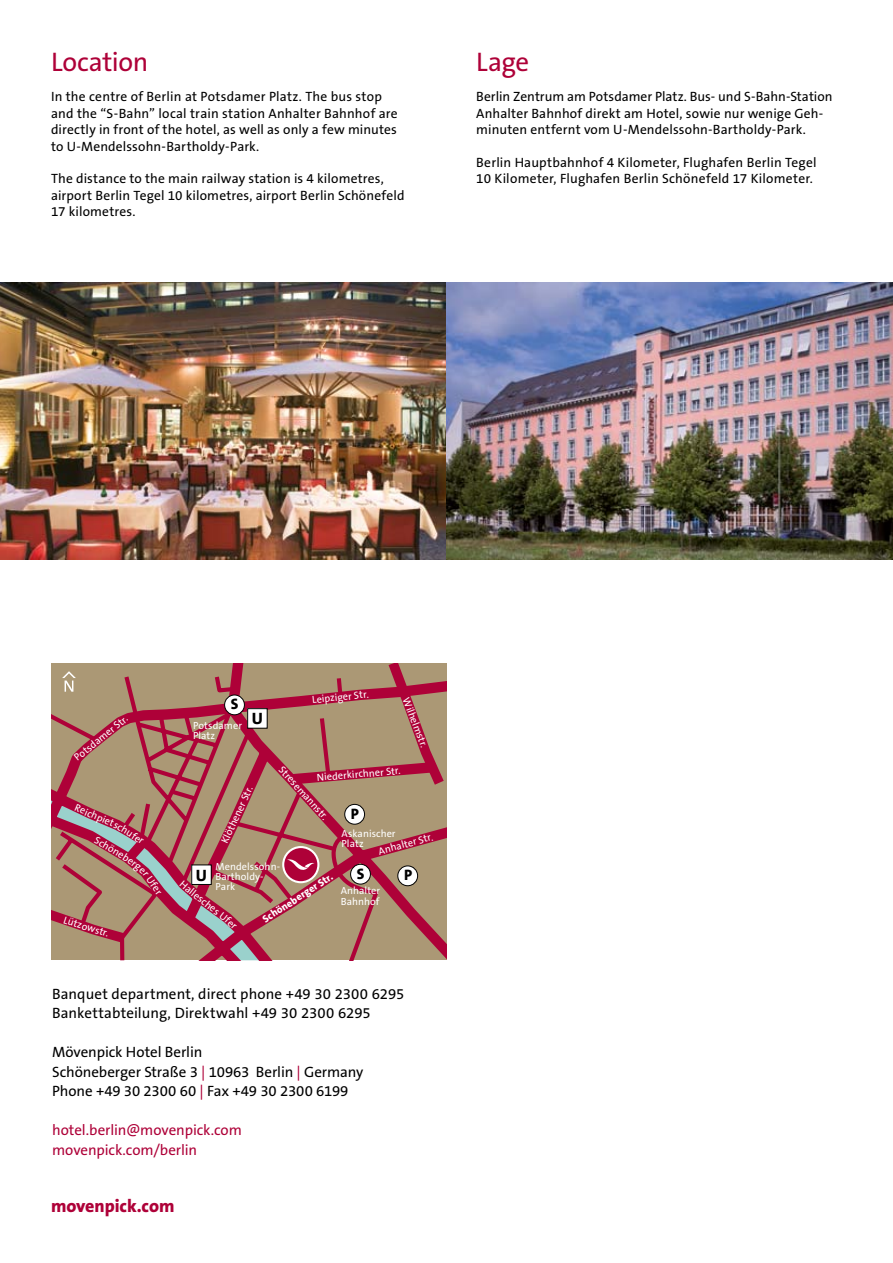
<style>
.page{position:relative;width:893px;height:1263px;background:#fff}
.page>*{position:absolute;margin:0;border:0;box-sizing:border-box;transform-origin:0 0}
.t1{font:27px "The Sans B5 Plain";letter-spacing:-.015em;color:#ae0138}
.t2{font:800 18px "The Sans B8";letter-spacing:-.005em;color:#ae0138}
.t3{font:800 16.5px "The Sans B8";color:#000}
.t4{font:800 15.15px "The Sans B8";color:#000}
.t5{font:15px/19.5px "The Sans B5 Plain";color:#000}
.t6{font:15px/19.5px "The Sans B5 Plain";letter-spacing:-.005em;color:#ae0138}
.t7{font:13.5px/16.5px "The Sans B5 Plain";letter-spacing:.01em;color:#000}
.t8{font:10.35px/10.4px "The Sans B5 Plain";letter-spacing:.005em;color:#fff}
.t9{font:800 10.35px "The Sans B8";color:#fff}
.s1{color:#ae0138}
</style>
<div class="page">
<img style="left:0;top:283px;width:446px;height:276px">
<img style="left:446px;top:283px;width:447px;height:276px">
<svg style="left:51px;top:663px;width:395px;height:297px;background:#ab7667"></svg>
<svg style="left:62px;top:671px;width:14px;height:21px"></svg>
<div style="left:225px;top:695px;width:19px;height:20px;background:#fff;border-radius:50%"></div>
<div style="left:224px;top:695px;width:21px;height:20px;border:1px solid #000;border-radius:50%"></div>
<div style="left:398px;top:866px;width:20px;height:20px;background:#fff;border-radius:50%"></div>
<div style="left:397px;top:865px;width:21px;height:21px;border:1px solid #000;border-radius:50%"></div>
<div style="left:248px;top:709px;width:19px;height:19px;background:#fff"></div>
<div style="left:247px;top:708px;width:21px;height:20px;border:1px solid #000"></div>
<svg style="left:51px;top:784px;width:329px;height:176px;background:#ab726a"></svg>
<h1 class="t1" style="left:51px;top:48px;width:99px">Location</h1>
<p class="t7" style="left:51px;top:89px;width:348px">In the centre of Berlin at Potsdamer Platz. The bus stop and the “S-Bahn” local train station Anhalter Bahnhof are directly in front of the hotel, as well as only a few minutes to U-Mendelssohn-Bartholdy-Park.</p>
<p class="t7" style="left:51px;top:171px;width:355px">The distance to the main railway station is 4 kilometres, airport Berlin Tegel 10 kilometres, airport Berlin Schönefeld<br>17 kilometres.</p>
<h1 class="t1" style="left:476px;top:48px;width:55px">Lage</h1>
<p class="t7" style="left:476px;top:89px;width:358px">Berlin Zentrum am Potsdamer Platz. Bus- und S-Bahn-Station<br>Anhalter Bahnhof direkt am Hotel, sowie nur wenige Geh&shy;minuten entfernt vom U-Mendelssohn-Bartholdy-Park.</p>
<p class="t7" style="left:476px;top:155px;width:342px">Berlin Hauptbahnhof 4 Kilometer, Flughafen Berlin Tegel<br>10 Kilometer, Flughafen Berlin Schönefeld 17 Kilometer.</p>
<p class="t8" style="left:72px;top:755px;width:67px;rotate:-39deg">Potsdamer Str.</p>
<p class="t8" style="left:77px;top:803px;width:44px;rotate:23deg">Reichpiet</p>
<p class="t8" style="left:65px;top:915px;width:49px;rotate:18deg">Lützowstr.</p>
<p class="t4" style="left:231px;top:696px;width:9px">S</p>
<p class="t8" style="left:193px;top:721px;width:51px">Potsdamer<br>Platz</p>
<p class="t3" style="left:252px;top:710px;width:13px">U</p>
<p class="t8" style="left:312px;top:695px;width:58px;rotate:-6deg">Leipziger Str.</p>
<p class="t8" style="left:410px;top:696px;width:54px;rotate:69deg">Wilhelmstr.</p>
<p class="t8" style="left:284px;top:764px;width:70px;rotate:48deg">Stresemannstr.</p>
<p class="t8" style="left:316px;top:773px;width:86px;rotate:-5deg">Niederkirchner Str.</p>
<p class="t8" style="left:220px;top:841px;width:63px;rotate:-65deg">Klöthener Str.</p>
<p class="t4" style="left:351px;top:805px;width:10px">P</p>
<p class="t8" style="left:341px;top:829px;width:56px">Askanischer<br>Platz</p>
<p class="t8" style="left:341px;top:886px;width:41px">Anhalter<br>Bahnhof</p>
<p class="t8" style="left:377px;top:846px;width:58px;rotate:-15deg">Anhalter Str.</p>
<p class="t8" style="left:215px;top:861px;width:66px">Mendelssohn-<br>Bartholdy-<br>Park</p>
<p class="t4" style="left:357px;top:865px;width:9px">S</p>
<p class="t3" style="left:196px;top:866px;width:13px">U</p>
<p class="t4" style="left:404px;top:867px;width:10px">P</p>
<p class="t9" style="left:261px;top:915px;width:83px;rotate:-33deg">Schöneberger Str.</p>
<p class="t8" style="left:198px;top:890px;width:41px;rotate:38deg">esches U</p>
<p class="t5" style="left:52px;top:984px;width:354px">Banquet department, direct phone +49 30 2300 6295<br>Bankettabteilung, Direktwahl +49 30 2300 6295</p>
<p class="t5" style="left:52px;top:1043px;width:313px">Mövenpick Hotel Berlin<br>Schöneberger Straße 3 <span class="s1">|</span> 10963 Berlin <span class="s1">|</span> Germany<br>Phone +49 30 2300 60 <span class="s1">|</span> Fax +49 30 2300 6199</p>
<p class="t6" style="left:52px;top:1121px;width:191px">hotel.berlin@movenpick.com movenpick.com/berlin</p>
<h2 class="t2" style="left:51px;top:1196px;width:125px">movenpick.com</h2>
</div>
